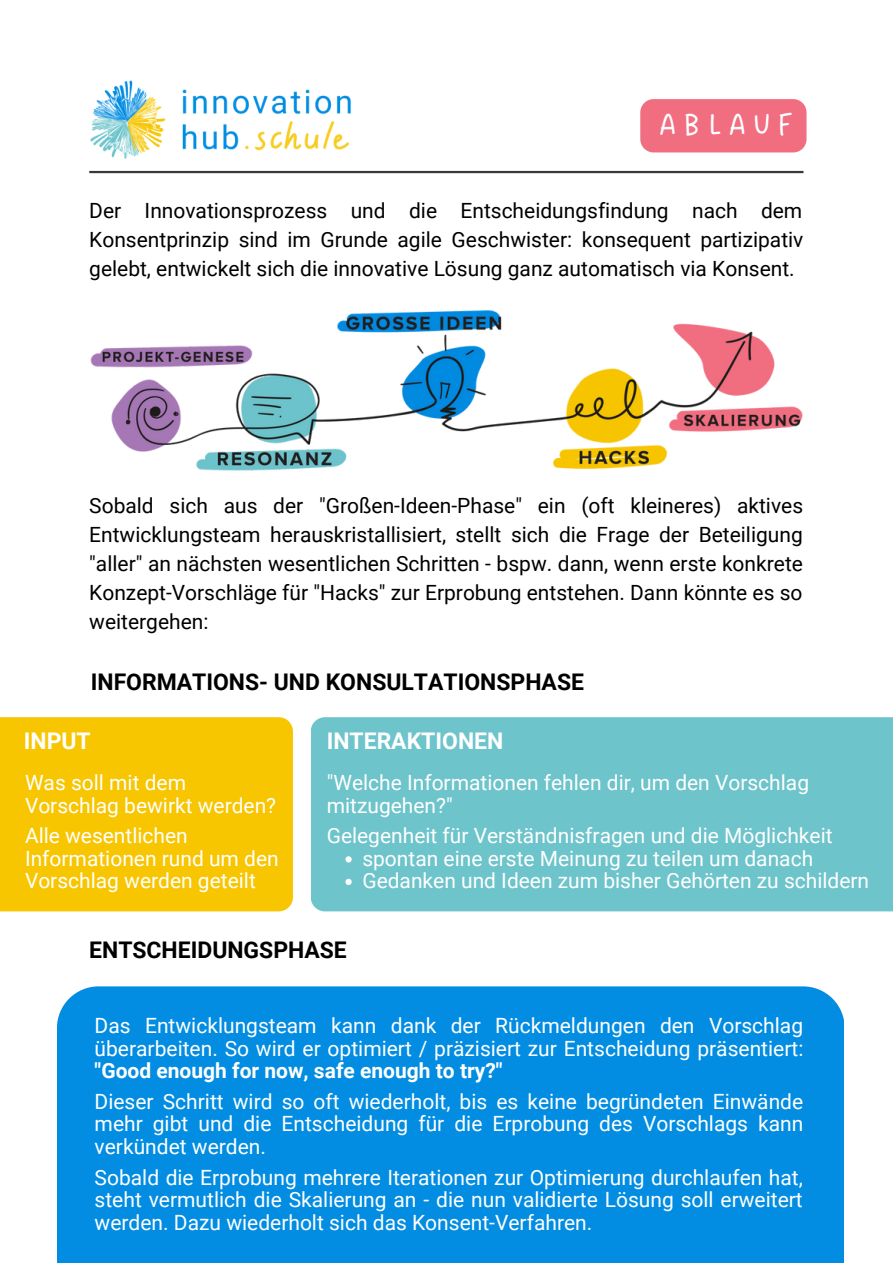
<style>
.page{position:relative;width:893px;height:1264px;background:#fff}
.page>*{position:absolute;margin:0;border:0;box-sizing:border-box;transform-origin:0 0}
.t1{font:32.25px "DO Sans Regular";letter-spacing:.185em;color:#fff}
.t2{font:700 22.95px "Roboto";color:#000}
.t3{font:700 22.95px "Roboto";color:#fff}
.t4{font:21px/22.5px "Roboto";color:#fff}
.t5{font:21px/29.2px "Roboto";color:#000;text-align:justify}
.t6{font:700 21px "Roboto";color:#fff}
</style>
<div class="page">
<img style="left:90px;top:80px;width:262px;height:78px">
<div style="left:57px;top:986px;width:786px;height:276px;background:#028de2"></div>
<div style="left:640px;top:99px;width:166px;height:53px;background:#f16e81;border-radius:13px"></div>
<div style="left:0;top:717px;width:293px;height:194px;background:#f8c501"></div>
<div style="left:311px;top:717px;width:581px;height:194px;background:#6dc4cb"></div>
<img style="left:90px;top:310px;width:713px;height:161px">
<svg style="left:345px;top:856px;width:6px;height:6px"></svg>
<svg style="left:345px;top:878px;width:6px;height:7px"></svg>
<hr style="left:89px;top:171px;width:714px;height:2px;background:#393939">
<h1 class="t1" style="left:659px;top:105px;width:136px">ABLAUF</h1>
<p class="t5" style="left:89px;top:196px;width:715px">Der Innovationsprozess und die Entscheidungsfindung nach dem Konsentprinzip sind im Grunde agile Geschwister: konsequent partizipativ gelebt, entwickelt sich die innovative Lösung ganz automatisch via Konsent.</p>
<p class="t5" style="left:89px;top:490px;width:715px">Sobald sich aus der "Großen-Ideen-Phase" ein (oft kleineres) aktives Entwicklungsteam herauskristallisiert, stellt sich die Frage der Beteiligung "aller" an nächsten wesentlichen Schritten - bspw. dann, wenn erste konkrete Konzept-Vorschläge für "Hacks" zur Erprobung entstehen. Dann könnte es so weitergehen:</p>
<p class="t2" style="left:91px;top:668px;width:494px">INFORMATIONS- UND KONSULTATIONSPHASE</p>
<p class="t3" style="left:24px;top:727px;width:68px">INPUT</p>
<p class="t3" style="left:327px;top:727px;width:178px">INTERAKTIONEN</p>
<p class="t4" style="left:25px;top:771px;width:253px">Was soll mit dem<br>Vorschlag bewirkt werden?</p>
<p class="t4" style="left:25px;top:824px;width:255px">Alle wesentlichen<br>Informationen rund um den<br>Vorschlag werden geteilt</p>
<p class="t4" style="left:327px;top:771px;width:484px">"Welche Informationen fehlen dir, um den Vorschlag mitzugehen?"</p>
<p class="t4" style="left:327px;top:824px;width:507px">Gelegenheit für Verständnisfragen und die Möglichkeit</p>
<p class="t4" style="left:362px;top:847px;width:508px">spontan eine erste Meinung zu teilen um danach<br>Gedanken und Ideen zum bisher Gehörten zu schildern</p>
<p class="t2" style="left:89px;top:936px;width:259px">ENTSCHEIDUNGSPHASE</p>
<p class="t4" style="left:95px;top:1014px;width:710px">Das Entwicklungsteam kann dank der Rückmeldungen den Vorschlag überarbeiten. So wird er optimiert / präzisiert zur Entscheidung präsentiert:</p>
<p class="t6" style="left:95px;top:1058px;width:409px">"Good enough for now, safe enough to try?"</p>
<p class="t4" style="left:95px;top:1090px;width:710px;text-align:justify">Dieser Schritt wird so oft wiederholt, bis es keine begründeten Einwände mehr gibt und die Entscheidung für die Erprobung des Vorschlags kann verkündet werden.</p>
<p class="t4" style="left:95px;top:1166px;width:709px;text-align:justify">Sobald die Erprobung mehrere Iterationen zur Optimierung durchlaufen hat, steht vermutlich die Skalierung an - die nun validierte Lösung soll erweitert werden. Dazu wiederholt sich das Konsent-Verfahren.</p>
</div>
